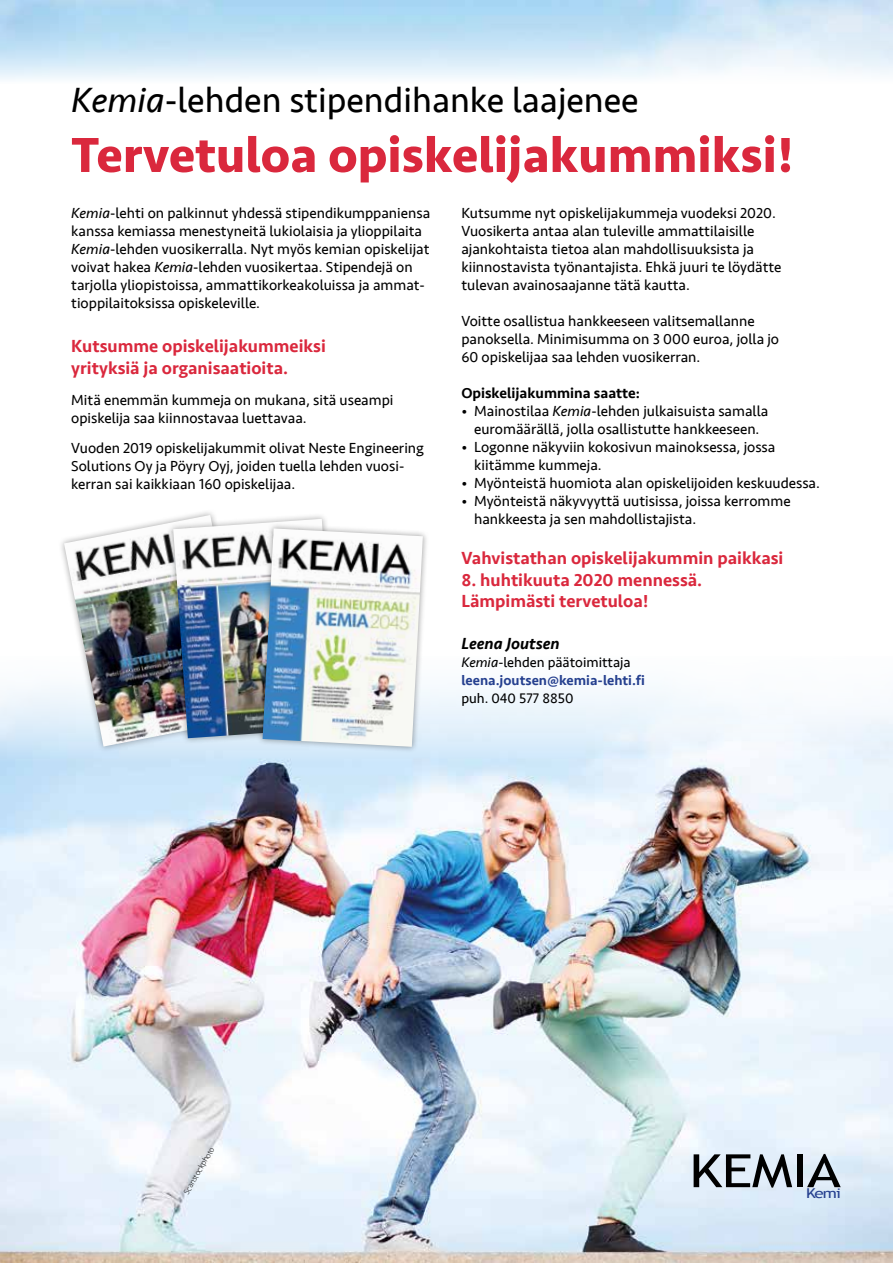
<style>
.page{position:relative;width:893px;height:1263px;background:#fff}
.page>*{position:absolute;margin:0;border:0;box-sizing:border-box;transform-origin:0 0}
.t1{font:700 51px "Seravek";color:#da283d}
.t2{font:45.9px "Trebuchet MS";letter-spacing:-.01em;color:#000;scale:1.25 1}
.t3{font:36px "Seravek";color:#000}
.t4{font:500 18px/21.6px "Seravek";color:#da283d}
.t5{font:italic 500 16.5px "Seravek";color:#000}
.t6{font:15px/18px "Seravek";color:#000}
.t7{font:500 15px "Seravek";color:#000}
.t8{font:500 14.25px/18px "Seravek";color:#25408f}
.t9{font:14.25px "Seravek";color:#000}
.t10{font:13.65px "Trebuchet MS";color:#25408f;scale:1.25 1}
.t11{font:300 8.25px "Myriad Pro";color:#000}
.s1{font-style:italic}
.s2{font-weight:400;font-style:italic;color:#000}
.s3{font-weight:400;color:#000}
</style>
<div class="page">
<img style="left:0;top:686px;width:893px;height:577px">
<div style="left:58px;top:509px;width:198px;height:244px;background:#000;opacity:.35"></div>
<img style="left:64px;top:515px;width:186px;height:231px">
<div style="left:167px;top:512px;width:176px;height:233px;background:#000;opacity:.35"></div>
<img style="left:173px;top:519px;width:163px;height:219px">
<div style="left:256px;top:522px;width:173px;height:231px;background:#000;opacity:.35"></div>
<img style="left:263px;top:528px;width:160px;height:219px">
<h3 class="t3" style="left:71px;top:72px;width:569px"><span class="s1">Kemia</span>-lehden stipendihanke laajenee</h3>
<h1 class="t1" style="left:71px;top:114px;width:724px">Tervetuloa opiskelijakummiksi!</h1>
<p class="t6" style="left:71px;top:204px;width:360px"><span class="s1">Kemia</span>-lehti on palkinnut yhdessä stipendikumppaniensa kanssa kemiassa menestyneitä lukiolaisia ja ylioppilaita <span class="s1">Kemia</span>-lehden vuosikerralla. Nyt myös kemian opiskelijat voivat hakea <span class="s1">Kemia</span>-lehden vuosikertaa. Stipendejä on tarjolla yliopistoissa, ammattikorkeakoluissa ja ammat&shy;tioppilaitoksissa opiskeleville.</p>
<p class="t4" style="left:71px;top:335px;width:256px">Kutsumme opiskelijakummeiksi yrityksiä ja organisaatioita.</p>
<p class="t6" style="left:71px;top:390px;width:324px">Mitä enemmän kummeja on mukana, sitä useampi opiskelija saa kiinnostavaa luettavaa.</p>
<p class="t6" style="left:71px;top:439px;width:354px">Vuoden 2019 opiskelijakummit olivat Neste Engineering<br>Solutions Oy ja Pöyry Oyj, joiden tuella lehden vuosi&shy;kerran sai kaikkiaan 160 opiskelijaa.</p>
<p class="t6" style="left:461px;top:204px;width:322px">Kutsumme nyt opiskelijakummeja vuodeksi 2020.<br>Vuosikerta antaa alan tuleville ammattilaisille ajankohtaista tietoa alan mahdollisuuksista ja kiinnostavista työnantajista. Ehkä juuri te löydätte tulevan avainosaajanne tätä kautta.</p>
<p class="t6" style="left:461px;top:312px;width:319px">Voitte osallistua hankkeeseen valitsemallanne panoksella. Minimisumma on 3 000 euroa, jolla jo<br>60 opiskelijaa saa lehden vuosikerran.</p>
<p class="t7" style="left:461px;top:384px;width:180px">Opiskelijakummina saatte:</p>
<p class="t6" style="left:461px;top:402px;width:308px;text-align:center">• Mainostilaa <span class="s1">Kemia</span>-lehden julkaisuista samalla euromäärällä, jolla osallistutte hankkeeseen.</p>
<p class="t6" style="left:474px;top:438px;width:303px;text-indent:-13px">• Logonne näkyviin kokosivun mainoksessa, jossa kiitämme kummeja.</p>
<p class="t6" style="left:461px;top:474px;width:360px">• Myönteistä huomiota alan opiskelijoiden keskuudessa.</p>
<p class="t6" style="left:474px;top:492px;width:318px;text-indent:-13px">• Myönteistä näkyvyyttä uutisissa, joissa kerromme hankkeesta ja sen mahdollistajista.</p>
<p class="t4" style="left:461px;top:547px;width:324px">Vahvistathan opiskelijakummin paikkasi</p>
<p class="t4" style="left:461px;top:569px;width:242px">8. huhtikuuta 2020 mennessä.<br>Lämpimästi tervetuloa!</p>
<p class="t5" style="left:461px;top:633px;width:100px">Leena Joutsen</p>
<p class="t8" style="left:461px;top:653px;width:185px"><span class="s2">Kemia</span><span class="s3">-lehden päätoimittaja </span>leena.joutsen@kemia-lehti.fi</p>
<p class="t9" style="left:461px;top:687px;width:114px">puh. 040 577 8850</p>
<p class="t11" style="left:182px;top:1191px;width:55px;rotate:-60deg">Scanstockphoto</p>
<h2 class="t2" style="left:689px;top:1144px;width:123px">KEMIA</h2>
<p class="t10" style="left:806px;top:1185px;width:29px">Kemi</p>
</div>
